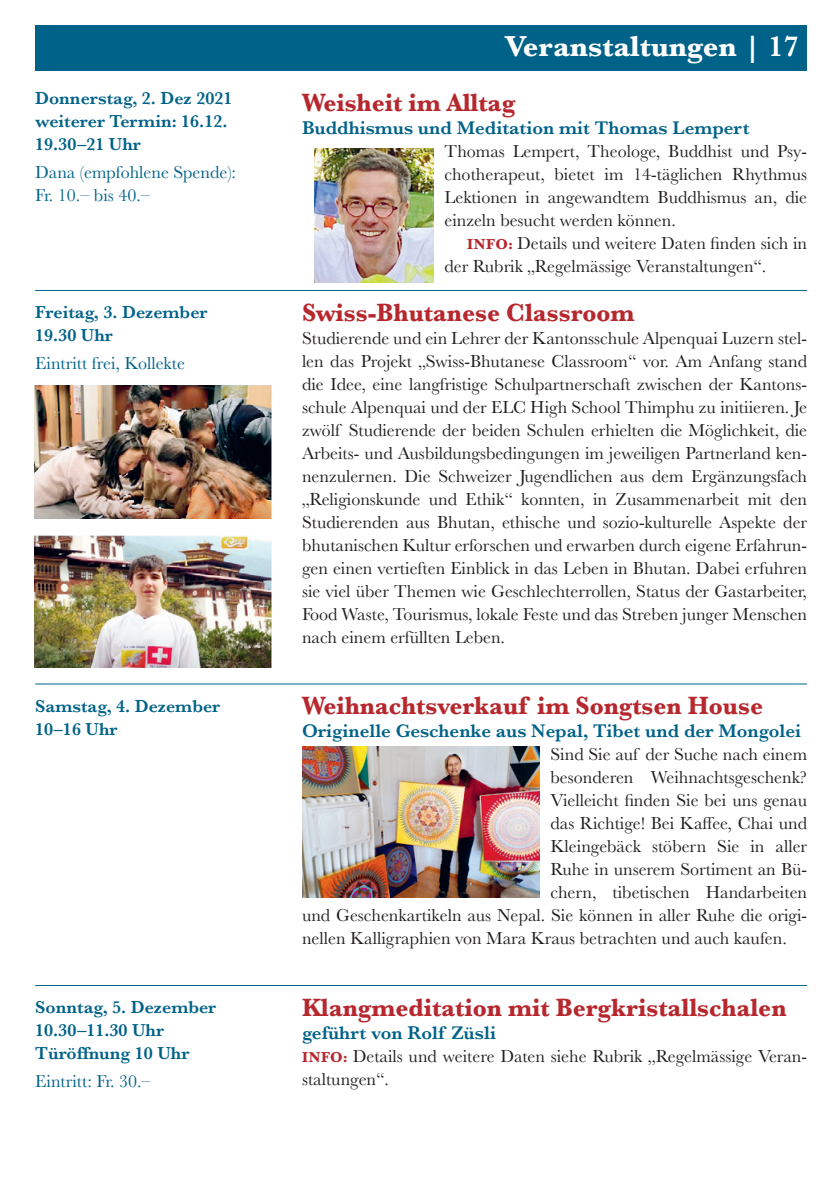
<style>
.page{position:relative;width:840px;height:1191px;background:#fff}
.page>*{position:absolute;margin:0;border:0;box-sizing:border-box;transform-origin:0 0}
.t1{font:700 30px "Baskerville";color:#fff}
.t2{font:700 26px "Baskerville";color:#b7282e;scale:.96 1}
.t3{font:600 19px "Baskerville";color:#006288}
.t4{font:18px/23px "Baskerville";color:#231f20;text-align:justify}
.t5{font:600 18px/23px "Baskerville";color:#006288}
.t6{font:18px/23px "Baskerville";color:#006288}
.s1{font-weight:600}
.s2{font-weight:700;font-size:15px;color:#b7282e}
</style>
<div class="page">
<hr style="left:35px;top:290px;width:771px;height:1px;background:#006288">
<hr style="left:35px;top:683px;width:771px;height:1px;background:#006288">
<hr style="left:35px;top:985px;width:771px;height:1px;background:#006288">
<div style="left:35px;top:26px;width:771px;height:45px;background:#006288"></div>
<img style="left:34px;top:385px;width:237px;height:134px">
<img style="left:34px;top:535px;width:237px;height:133px">
<img style="left:314px;top:148px;width:119px;height:134px">
<img style="left:302px;top:746px;width:237px;height:151px">
<p class="t5" style="left:35px;top:87px;width:199px">Donnerstag, 2. Dez 2021 weiterer Termin: 16.12.<br>19.30–21 Uhr</p>
<p class="t6" style="left:35px;top:160px;width:202px">Dana (empfohlene Spende):<br>Fr. 10.– bis 40.–</p>
<p class="t5" style="left:35px;top:301px;width:173px">Freitag, 3. Dezember<br>19.30 Uhr</p>
<p class="t6" style="left:35px;top:352px;width:151px">Eintritt frei, Kollekte</p>
<h1 class="t1" style="left:504px;top:25px;width:295px">Veranstaltungen <span class="s1">| 17</span></h1>
<h2 class="t2" style="left:302px;top:85px;width:224px">Weisheit im Alltag</h2>
<p class="t3" style="left:302px;top:115px;width:449px">Buddhismus und Meditation mit Thomas Lempert</p>
<p class="t4" style="left:444px;top:140px;width:364px">Thomas Lempert, Theologe, Buddhist und Psy&shy;chotherapeut, bietet im 14-täglichen Rhythmus Lektionen in angewandtem Buddhismus an, die einzeln besucht werden können.</p>
<p class="t4" style="left:444px;top:232px;width:364px;text-indent:23px"><span class="s2">INFO:</span> Details und weitere Daten finden sich in der Rubrik „Regelmässige Veranstaltungen“.</p>
<h2 class="t2" style="left:302px;top:294px;width:347px">Swiss-Bhutanese Classroom</h2>
<p class="t4" style="left:302px;top:327px;width:506px">Studierende und ein Lehrer der Kantonsschule Alpenquai Luzern stel&shy;len das Projekt „Swiss-Bhutanese Classroom“ vor. Am Anfang stand die Idee, eine langfristige Schulpartnerschaft zwischen der Kantons&shy;schule Alpenquai und der ELC High School Thimphu zu initiieren. Je zwölf Studierende der beiden Schulen erhielten die Möglichkeit, die Arbeits- und Ausbildungsbedingungen im jeweiligen Partnerland ken&shy;nenzulernen. Die Schweizer Jugendlichen aus dem Ergänzungsfach „Religionskunde und Ethik“ konnten, in Zusammenarbeit mit den Studierenden aus Bhutan, ethische und sozio-kulturelle Aspekte der bhutanischen Kultur erforschen und erwarben durch eigene Erfahrun&shy;gen einen vertieften Einblick in das Leben in Bhutan. Dabei erfuhren sie viel über Themen wie Geschlechterrollen, Status der Gastarbeiter, Food Waste, Tourismus, lokale Feste und das Streben junger Menschen nach einem erfüllten Leben.</p>
<p class="t5" style="left:35px;top:694px;width:186px">Samstag, 4. Dezember<br>10–16 Uhr</p>
<h2 class="t2" style="left:302px;top:687px;width:481px">Weihnachtsverkauf im Songtsen House</h2>
<p class="t3" style="left:302px;top:717px;width:500px">Originelle Geschenke aus Nepal, Tibet und der Mongolei</p>
<p class="t4" style="left:550px;top:743px;width:258px">Sind Sie auf der Suche nach einem</p>
<p class="t4" style="left:550px;top:766px;width:258px">besonderen Weihnachtsgeschenk?</p>
<p class="t4" style="left:550px;top:789px;width:258px">Vielleicht finden Sie bei uns genau</p>
<p class="t4" style="left:550px;top:812px;width:258px">das Richtige! Bei Kaffee, Chai und</p>
<p class="t4" style="left:550px;top:835px;width:258px">Kleingebäck stöbern Sie in aller</p>
<p class="t4" style="left:550px;top:858px;width:258px">Ruhe in unserem Sortiment an Bü-</p>
<p class="t4" style="left:550px;top:881px;width:258px">chern, tibetischen Handarbeiten</p>
<p class="t4" style="left:302px;top:904px;width:506px">und Geschenkartikeln aus Nepal. Sie können in aller Ruhe die origi-</p>
<p class="t4" style="left:302px;top:927px;width:486px">nellen Kalligraphien von Mara Kraus betrachten und auch kaufen.</p>
<p class="t5" style="left:35px;top:995px;width:182px">Sonntag, 5. Dezember<br>10.30–11.30 Uhr<br>Türöffnung 10 Uhr</p>
<p class="t6" style="left:35px;top:1069px;width:117px">Eintritt: Fr. 30.–</p>
<h2 class="t2" style="left:302px;top:989px;width:506px">Klangmeditation mit Bergkristallschalen</h2>
<p class="t3" style="left:302px;top:1019px;width:195px">geführt von Rolf Züsli</p>
<p class="t4" style="left:302px;top:1044px;width:506px"><span class="s2">INFO:</span> Details und weitere Daten siehe Rubrik „Regelmässige Veran&shy;staltungen“.</p>
</div>
